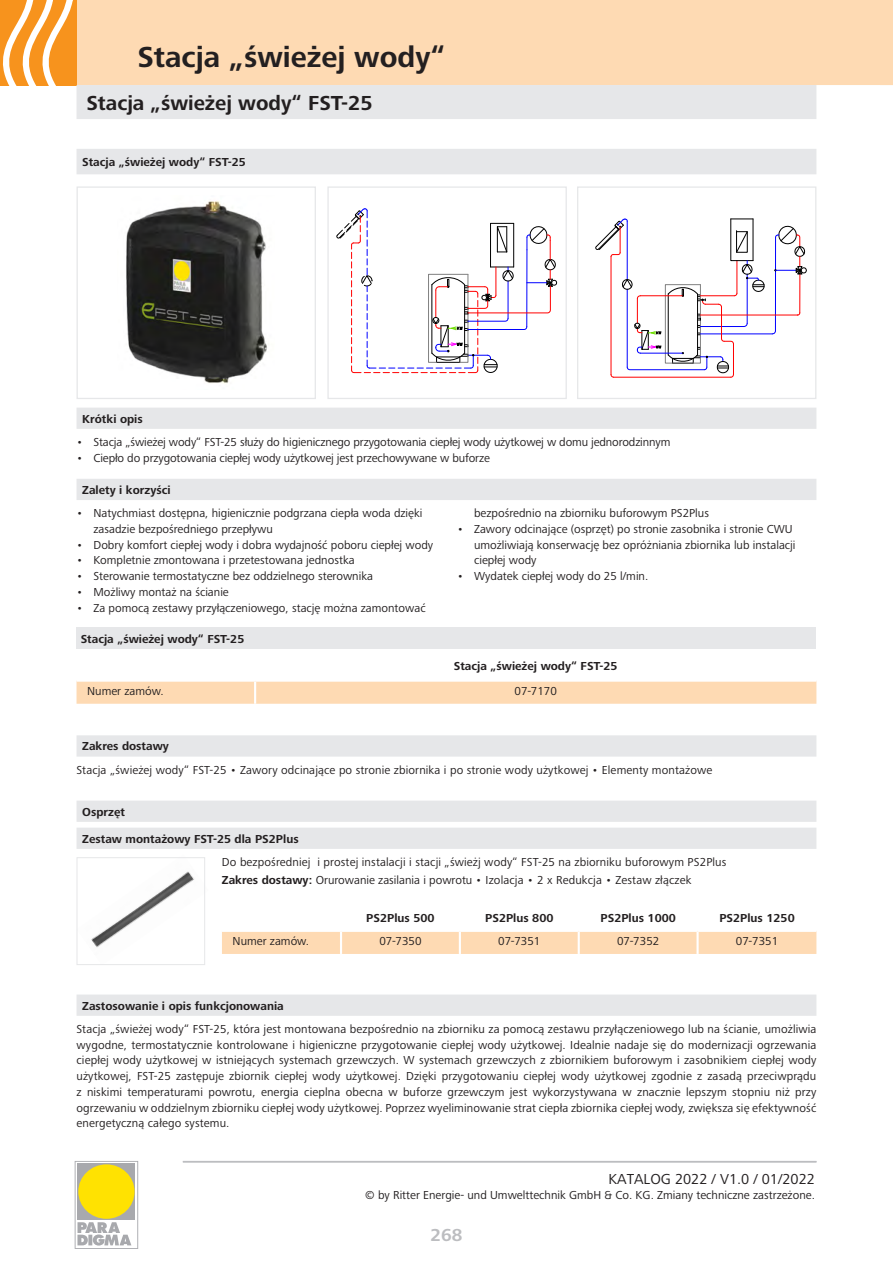
<style>
.page{position:relative;width:893px;height:1263px;background:#fff}
.page>*{position:absolute;margin:0;border:0;box-sizing:border-box;transform-origin:0 0}
.KTITEL1_li{font:700 30px "Frutiger Next LTW1 G";color:#231f20}
.KTITEL2_re{font:700 21px "Frutiger Next LTW1 G";color:#231f20}
.t1{font:700 18px "Frutiger Next LTW1 G";color:#bcbdc0}
.t2{font:15px "Frutiger Next LTW1 G";color:#231f20}
.SEP_PKT{font:12px/15.8px "Frutiger Next LTW1 G";color:#231f20}
.UEB_2{font:700 12px "Frutiger Next LTW1 G";color:#231f20}
.lieferumfang{font:12px "Frutiger Next LTW1 G";letter-spacing:.01em;color:#231f20}
.UEB_1{font:700 12px "Frutiger Next LTW1 G";color:#231f20}
.ZELL_Z{font:700 12px "Frutiger Next LTW1 G";color:#231f20}
.ZELL_Z-2{font:12px "Frutiger Next LTW1 G";color:#231f20}
.TABH_Z{font:700 12px "Frutiger Next LTW1 G";color:#231f20}
.ZELL_L{font:12px "Frutiger Next LTW1 G";color:#231f20}
.s1{font-weight:700}
</style>
<div class="page">
<svg style="left:75px;top:1161px;width:63px;height:88px"></svg>
<hr style="left:183px;top:1161px;width:633px;height:1px;background:#bcbdc0">
<div style="left:77px;top:0;width:803px;height:85px;background:#fedab3"></div>
<div style="left:0;top:0;width:77px;height:85px;background:#f7931d"></div>
<svg style="left:2px;top:0;width:71px;height:85px"></svg>
<div style="left:77px;top:150px;width:739px;height:24px;background:#e6e7e9"></div>
<div style="left:77px;top:149px;width:739px;height:25px;border:2px solid #e6e7e9"></div>
<div style="left:77px;top:186px;width:239px;height:213px;border:1px solid #e6e7e9"></div>
<div style="left:327px;top:186px;width:240px;height:213px;border:1px solid #e6e7e9"></div>
<div style="left:77px;top:408px;width:739px;height:20px;background:#e6e7e9"></div>
<div style="left:77px;top:408px;width:739px;height:21px;border:2px solid #e6e7e9"></div>
<div style="left:77px;top:479px;width:739px;height:20px;background:#e6e7e9"></div>
<div style="left:77px;top:479px;width:739px;height:21px;border:2px solid #e6e7e9"></div>
<div style="left:577px;top:186px;width:239px;height:213px;border:1px solid #e6e7e9"></div>
<div style="left:77px;top:628px;width:739px;height:21px;background:#e6e7e9"></div>
<div style="left:77px;top:682px;width:739px;height:22px;background:#fedab3"></div>
<hr style="left:254px;top:682px;width:2px;height:22px;background:#fff">
<div style="left:77px;top:736px;width:739px;height:20px;background:#e6e7e9"></div>
<div style="left:77px;top:735px;width:739px;height:22px;border:2px solid #e6e7e9"></div>
<div style="left:77px;top:828px;width:739px;height:20px;background:#e6e7e9"></div>
<div style="left:77px;top:828px;width:739px;height:21px;border:2px solid #e6e7e9"></div>
<div style="left:77px;top:801px;width:739px;height:20px;background:#e6e7e9"></div>
<div style="left:77px;top:801px;width:739px;height:21px;border:2px solid #e6e7e9"></div>
<img style="left:126px;top:201px;width:141px;height:183px">
<div style="left:77px;top:995px;width:739px;height:20px;background:#e6e7e9"></div>
<div style="left:77px;top:994px;width:739px;height:22px;border:2px solid #e6e7e9"></div>
<img style="left:91px;top:871px;width:103px;height:77px">
<svg style="left:336px;top:208px;width:222px;height:166px"></svg>
<svg style="left:595px;top:218px;width:212px;height:160px"></svg>
<div style="left:77px;top:857px;width:128px;height:108px;border:1px solid #e6e7e9"></div>
<svg style="left:880px;top:0;width:13px;height:85px"></svg>
<div style="left:222px;top:932px;width:594px;height:22px;background:#fedab3"></div>
<hr style="left:340px;top:932px;width:2px;height:22px;background:#fff">
<hr style="left:459px;top:932px;width:2px;height:22px;background:#fff">
<hr style="left:578px;top:932px;width:2px;height:22px;background:#fff">
<hr style="left:696px;top:932px;width:3px;height:22px;background:#fff">
<div style="left:77px;top:86px;width:739px;height:32px;background:#e6e7e9"></div>
<div style="left:77px;top:85px;width:739px;height:34px;border:2px solid #e6e7e9"></div>
<p class="KTITEL1_li" style="left:138px;top:39px;width:309px">Stacja „świeżej wody“</p>
<p class="KTITEL2_re" style="left:87px;top:91px;width:288px">Stacja „świeżej wody“ FST-25</p>
<p class="UEB_1" style="left:82px;top:155px;width:165px">Stacja „świeżej wody“ FST-25</p>
<p class="UEB_2" style="left:82px;top:412px;width:62px">Krótki opis</p>
<p class="SEP_PKT" style="left:77px;top:434px;width:595px">• Stacja „świeżej wody“ FST-25 służy do higienicznego przygotowania ciepłej wody użytkowej w domu jednorodzinnym</p>
<p class="SEP_PKT" style="left:77px;top:450px;width:415px">• Ciepło do przygotowania ciepłej wody użytkowej jest przechowywane w buforze</p>
<p class="UEB_2" style="left:82px;top:483px;width:90px">Zalety i korzyści</p>
<p class="SEP_PKT" style="left:94px;top:506px;width:330px;text-indent:-17px">• Natychmiast dostępna, higienicznie podgrzana ciepła woda dzięki zasadzie bezpośredniego przepływu</p>
<p class="SEP_PKT" style="left:77px;top:537px;width:358px">• Dobry komfort ciepłej wody i dobra wydajność poboru ciepłej wody</p>
<p class="SEP_PKT" style="left:77px;top:553px;width:280px">• Kompletnie zmontowana i przetestowana jednostka</p>
<p class="SEP_PKT" style="left:77px;top:569px;width:298px">• Sterowanie termostatyczne bez oddzielnego sterownika</p>
<p class="SEP_PKT" style="left:77px;top:584px;width:154px">• Możliwy montaż na ścianie</p>
<p class="SEP_PKT" style="left:77px;top:600px;width:351px">• Za pomocą zestawy przyłączeniowego, stację można zamontować</p>
<p class="SEP_PKT" style="left:474px;top:506px;width:236px">bezpośrednio na zbiorniku buforowym PS2Plus</p>
<p class="SEP_PKT" style="left:474px;top:521px;width:323px;text-indent:-17px">• Zawory odcinające (osprzęt) po stronie zasobnika i stronie CWU umożliwiają konserwację bez opróżniania zbiornika lub instalacji ciepłej wody</p>
<p class="SEP_PKT" style="left:457px;top:569px;width:193px">• Wydatek ciepłej wody do 25 l/min.</p>
<p class="UEB_2" style="left:81px;top:632px;width:165px">Stacja „świeżej wody“ FST-25</p>
<p class="TABH_Z" style="left:454px;top:659px;width:165px">Stacja „świeżej wody“ FST-25</p>
<p class="ZELL_L" style="left:87px;top:684px;width:78px">Numer zamów.</p>
<p class="ZELL_Z-2" style="left:515px;top:684px;width:44px">07-7170</p>
<p class="UEB_2" style="left:82px;top:739px;width:88px">Zakres dostawy</p>
<p class="SEP_PKT" style="left:77px;top:762px;width:637px">Stacja „świeżej wody“ FST-25 • Zawory odcinające po stronie zbiornika i po stronie wody użytkowej • Elementy montażowe</p>
<p class="UEB_2" style="left:82px;top:805px;width:44px">Osprzęt</p>
<p class="UEB_2" style="left:82px;top:832px;width:218px">Zestaw montażowy FST-25 dla PS2Plus</p>
<p class="SEP_PKT" style="left:222px;top:854px;width:506px">Do bezpośredniej i prostej instalacji i stacji „świeżj wody“ FST-25 na zbiorniku buforowym PS2Plus</p>
<p class="lieferumfang" style="left:222px;top:873px;width:471px"><span class="s1">Zakres dostawy:</span> Orurowanie zasilania i powrotu • Izolacja • 2 x Redukcja • Zestaw złączek</p>
<p class="ZELL_Z" style="left:366px;top:911px;width:70px">PS2Plus 500</p>
<p class="ZELL_Z" style="left:485px;top:911px;width:70px">PS2Plus 800</p>
<p class="ZELL_Z" style="left:600px;top:911px;width:77px">PS2Plus 1000</p>
<p class="ZELL_Z" style="left:719px;top:911px;width:77px">PS2Plus 1250</p>
<p class="ZELL_L" style="left:233px;top:934px;width:78px">Numer zamów.</p>
<p class="ZELL_Z-2" style="left:379px;top:934px;width:44px">07-7350</p>
<p class="ZELL_Z-2" style="left:498px;top:934px;width:44px">07-7351</p>
<p class="ZELL_Z-2" style="left:617px;top:934px;width:44px">07-7352</p>
<p class="ZELL_Z-2" style="left:736px;top:934px;width:44px">07-7351</p>
<p class="UEB_1" style="left:82px;top:999px;width:203px">Zastosowanie i opis funkcjonowania</p>
<p class="SEP_PKT" style="left:77px;top:1021px;width:741px;text-align:justify">Stacja „świeżej wody“ FST-25, która jest montowana bezpośrednio na zbiorniku za pomocą zestawu przyłączeniowego lub na ścianie, umożliwia wygodne, termostatycznie kontrolowane i higieniczne przygotowanie ciepłej wody użytkowej. Idealnie nadaje się do modernizacji ogrzewania ciepłej wody użytkowej w istniejących systemach grzewczych. W systemach grzewczych z zbiornikiem buforowym i zasobnikiem ciepłej wody użytkowej, FST-25 zastępuje zbiornik ciepłej wody użytkowej. Dzięki przygotowaniu ciepłej wody użytkowej zgodnie z zasadą przeciwprądu z niskimi temperaturami powrotu, energia cieplna obecna w buforze grzewczym jest wykorzystywana w znacznie lepszym stopniu niż przy ogrzewaniu w oddzielnym zbiorniku ciepłej wody użytkowej. Poprzez wyeliminowanie strat ciepła zbiornika ciepłej wody, zwiększa się efektywność energetyczną całego systemu.</p>
<p class="t2" style="left:608px;top:1171px;width:208px">KATALOG 2022 / V1.0 / 01/2022</p>
<p class="SEP_PKT" style="left:365px;top:1187px;width:451px">© by Ritter Energie- und Umwelttechnik GmbH &amp; Co. KG. Zmiany techniczne zastrzeżone.</p>
<h3 class="t1" style="left:431px;top:1225px;width:33px">268</h3>
</div>
